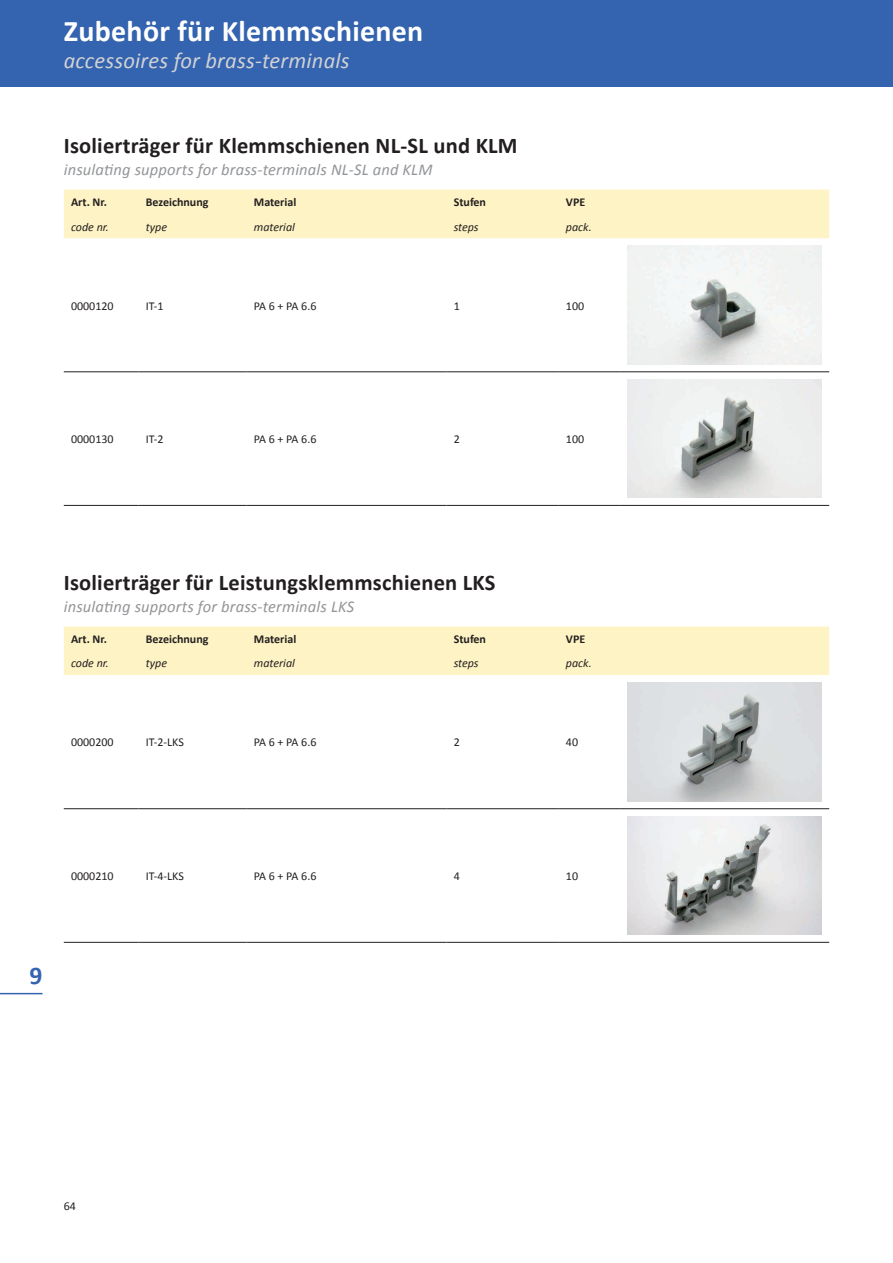
<style>
.page{position:relative;width:893px;height:1263px;background:#fff}
.page>*{position:absolute;margin:0;border:0;box-sizing:border-box;transform-origin:0 0}
.t1{font:700 30px "Calibri";letter-spacing:.01em;color:#fff}
.t2{font:700 25.5px "Calibri";color:#3463af}
.t3{font:700 22.5px "Calibri";letter-spacing:.01em;color:#231f20}
.t4{font:italic 22.5px "Calibri";letter-spacing:.01em;color:#d1d2d4}
.t5{font:italic 16.5px "Calibri";letter-spacing:.01em;color:#939598}
.t6{font:12px "Calibri";color:#231f20}
.t7{font:700 12px "Calibri";color:#231f20}
.t8{font:italic 12px "Calibri";color:#231f20}
</style>
<div class="page">
<div style="left:0;top:0;width:893px;height:87px;background:#3463af"></div>
<div style="left:64px;top:190px;width:765px;height:48px;background:#fef3c4"></div>
<hr style="left:64px;top:371px;width:75px;height:1px;background:#231f20">
<hr style="left:139px;top:371px;width:108px;height:1px;background:#231f20">
<hr style="left:247px;top:371px;width:199px;height:1px;background:#231f20">
<hr style="left:446px;top:371px;width:113px;height:1px;background:#231f20">
<hr style="left:559px;top:371px;width:61px;height:1px;background:#231f20">
<hr style="left:620px;top:371px;width:209px;height:1px;background:#231f20">
<hr style="left:64px;top:505px;width:75px;height:1px;background:#231f20">
<hr style="left:139px;top:505px;width:108px;height:1px;background:#231f20">
<hr style="left:247px;top:505px;width:199px;height:1px;background:#231f20">
<hr style="left:446px;top:505px;width:113px;height:1px;background:#231f20">
<hr style="left:559px;top:505px;width:61px;height:1px;background:#231f20">
<hr style="left:620px;top:505px;width:209px;height:1px;background:#231f20">
<img style="left:627px;top:246px;width:195px;height:118px">
<img style="left:627px;top:379px;width:195px;height:119px">
<div style="left:64px;top:626px;width:765px;height:49px;background:#fef3c4"></div>
<hr style="left:64px;top:808px;width:75px;height:1px;background:#231f20">
<hr style="left:139px;top:808px;width:108px;height:1px;background:#231f20">
<hr style="left:247px;top:808px;width:199px;height:1px;background:#231f20">
<hr style="left:446px;top:808px;width:113px;height:1px;background:#231f20">
<hr style="left:559px;top:808px;width:61px;height:1px;background:#231f20">
<hr style="left:620px;top:808px;width:209px;height:1px;background:#231f20">
<hr style="left:64px;top:942px;width:75px;height:1px;background:#231f20">
<hr style="left:139px;top:942px;width:108px;height:1px;background:#231f20">
<hr style="left:247px;top:942px;width:199px;height:1px;background:#231f20">
<hr style="left:446px;top:942px;width:113px;height:1px;background:#231f20">
<hr style="left:559px;top:942px;width:61px;height:1px;background:#231f20">
<hr style="left:620px;top:942px;width:209px;height:1px;background:#231f20">
<img style="left:627px;top:683px;width:195px;height:118px">
<img style="left:627px;top:816px;width:195px;height:119px">
<hr style="left:0;top:993px;width:43px;height:1px;background:#3463af">
<h1 class="t1" style="left:64px;top:12px;width:361px">Zubehör für Klemmschienen</h1>
<h3 class="t4" style="left:64px;top:45px;width:287px">accessoires for brass-terminals</h3>
<h3 class="t3" style="left:64px;top:131px;width:455px">Isolierträger für Klemmschienen NL-SL und KLM</h3>
<h3 class="t5" style="left:64px;top:158px;width:370px">insulating supports for brass-terminals NL-SL and KLM</h3>
<p class="t7" style="left:71px;top:195px;width:37px">Art. Nr.</p>
<p class="t7" style="left:146px;top:195px;width:64px">Bezeichnung</p>
<p class="t7" style="left:254px;top:195px;width:44px">Material</p>
<p class="t7" style="left:454px;top:195px;width:34px">Stufen</p>
<p class="t7" style="left:566px;top:195px;width:21px">VPE</p>
<p class="t8" style="left:71px;top:218px;width:39px">code nr.</p>
<p class="t8" style="left:146px;top:218px;width:23px">type</p>
<p class="t8" style="left:254px;top:218px;width:43px">material</p>
<p class="t8" style="left:454px;top:218px;width:26px">steps</p>
<p class="t8" style="left:566px;top:218px;width:27px">pack.</p>
<p class="t6" style="left:71px;top:298px;width:44px">0000120</p>
<p class="t6" style="left:146px;top:298px;width:19px">IT-1</p>
<p class="t6" style="left:254px;top:298px;width:64px">PA 6 + PA 6.6</p>
<p class="t6" style="left:454px;top:298px;width:8px">1</p>
<p class="t6" style="left:566px;top:298px;width:20px">100</p>
<p class="t6" style="left:71px;top:431px;width:44px">0000130</p>
<p class="t6" style="left:146px;top:431px;width:19px">IT-2</p>
<p class="t6" style="left:254px;top:431px;width:64px">PA 6 + PA 6.6</p>
<p class="t6" style="left:454px;top:431px;width:8px">2</p>
<p class="t6" style="left:566px;top:431px;width:20px">100</p>
<h3 class="t3" style="left:64px;top:568px;width:433px">Isolierträger für Leistungsklemmschienen LKS</h3>
<h3 class="t5" style="left:64px;top:595px;width:292px">insulating supports for brass-terminals LKS</h3>
<p class="t7" style="left:71px;top:631px;width:37px">Art. Nr.</p>
<p class="t7" style="left:146px;top:631px;width:64px">Bezeichnung</p>
<p class="t7" style="left:254px;top:631px;width:44px">Material</p>
<p class="t7" style="left:454px;top:631px;width:34px">Stufen</p>
<p class="t7" style="left:566px;top:631px;width:21px">VPE</p>
<p class="t8" style="left:71px;top:655px;width:39px">code nr.</p>
<p class="t8" style="left:146px;top:655px;width:23px">type</p>
<p class="t8" style="left:254px;top:655px;width:43px">material</p>
<p class="t8" style="left:454px;top:655px;width:26px">steps</p>
<p class="t8" style="left:566px;top:655px;width:27px">pack.</p>
<p class="t6" style="left:71px;top:735px;width:44px">0000200</p>
<p class="t6" style="left:146px;top:735px;width:40px">IT-2-LKS</p>
<p class="t6" style="left:254px;top:735px;width:64px">PA 6 + PA 6.6</p>
<p class="t6" style="left:454px;top:735px;width:8px">2</p>
<p class="t6" style="left:566px;top:735px;width:14px">40</p>
<p class="t6" style="left:71px;top:868px;width:44px">0000210</p>
<p class="t6" style="left:146px;top:868px;width:40px">IT-4-LKS</p>
<p class="t6" style="left:254px;top:868px;width:64px">PA 6 + PA 6.6</p>
<p class="t6" style="left:454px;top:868px;width:8px">4</p>
<p class="t6" style="left:566px;top:868px;width:14px">10</p>
<h2 class="t2" style="left:30px;top:959px;width:14px">9</h2>
<p class="t6" style="left:64px;top:1198px;width:14px">64</p>
</div>
